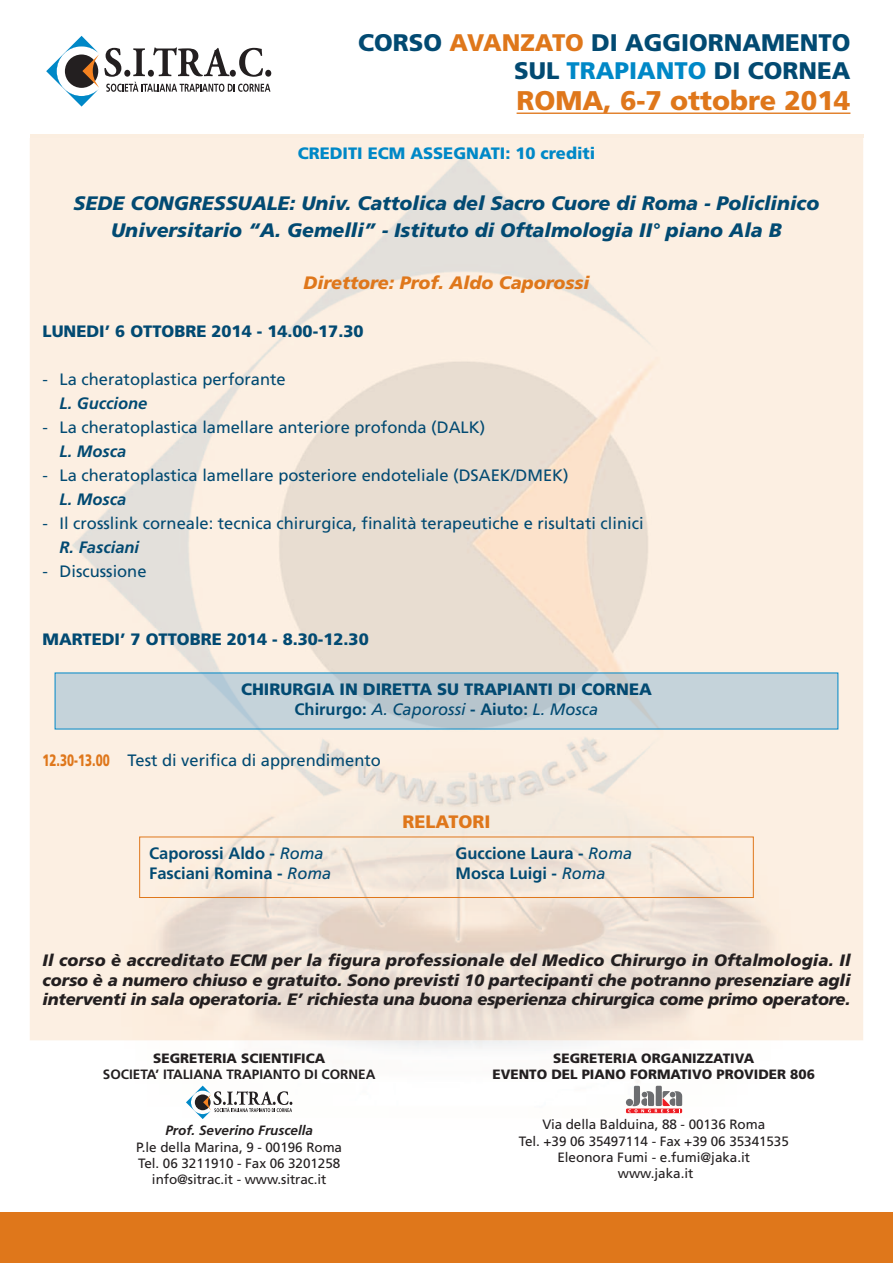
<style>
.page{position:relative;width:893px;height:1263px;background:#fff}
.page>*{position:absolute;margin:0;border:0;box-sizing:border-box;transform-origin:0 0}
.t1{font:900 27px "Frutiger";color:#df771b}
.t2{font:900 24px/28.8px "Frutiger";color:#024a72;text-align:right}
.t3{font:italic 900 19.5px/27px "Frutiger";color:#024a72;text-align:center}
.t4{font:italic 900 18px "Frutiger";color:#df771b}
.t5{font:900 18px "Frutiger";color:#df771b}
.t6{font:16.5px "Frutiger";color:#024a72}
.t7{font:italic 900 16.5px/19.8px "Frutiger";letter-spacing:-.015em;color:#231f20;text-align:justify}
.t8{font:900 16.5px/19.8px "Frutiger";color:#024a72;text-align:center}
.t9{font:700 16.5px/19.8px "Frutiger";color:#024a72}
.t10{font:italic 700 16.5px "Frutiger";color:#024a72}
.t11{font:900 16.5px "Frutiger";color:#0088c7}
.t12{font:13.5px/16.2px "Frutiger";letter-spacing:-.005em;color:#231f20;text-align:center}
.t13{font:900 13.5px/16.2px "Frutiger";color:#231f20;text-align:center}
.t14{font:700 13.5px "Frutiger";color:#231f20}
.t15{font:italic 700 13.5px "Frutiger";color:#231f20}
.s1{color:#df771b}
.s2{color:#0088c7}
.s3{font-weight:700}
.s4{font-weight:400;font-style:italic}
.s5{font-weight:900;color:#df771b}
</style>
<div class="page">
<div style="left:0;top:1212px;width:893px;height:51px;background:#df771b"></div>
<hr style="left:30px;top:135px;width:833px;height:3px;background:#fbeee0">
<img style="left:30px;top:138px;width:833px;height:902px">
<hr style="left:517px;top:113px;width:333px;height:1px;background:#df771b">
<div style="left:139px;top:836px;width:615px;height:62px;border:1px solid #df771b"></div>
<img style="left:57px;top:674px;width:779px;height:53px">
<div style="left:626px;top:1099px;width:7px;height:7px;background:#6c6d70;border-radius:50%"></div>
<div style="left:626px;top:1108px;width:56px;height:5px;background:#ee1d23"></div>
<svg style="left:628px;top:1086px;width:54px;height:26px"></svg>
<svg style="left:186px;top:1085px;width:106px;height:34px"></svg>
<div style="left:265px;top:70px;width:6px;height:7px;background:#231f20;border-radius:50%"></div>
<svg style="left:46px;top:36px;width:224px;height:71px"></svg>
<h2 class="t2" style="left:358px;top:30px;width:494px">CORSO <span class="s1">AVANZATO</span> DI AGGIORNAMENTO<br>SUL <span class="s2">TRAPIANTO</span> DI CORNEA</h2>
<h1 class="t1" style="left:517px;top:90px;width:335px">ROMA, 6-7 ottobre 2014</h1>
<p class="t11" style="left:298px;top:147px;width:299px">CREDITI ECM ASSEGNATI: 10 crediti</p>
<p class="t3" style="left:74px;top:191px;width:747px">SEDE CONGRESSUALE: Univ. Cattolica del Sacro Cuore di Roma - Policlinico<br>Universitario “A. Gemelli” - Istituto di Oftalmologia II° piano Ala B</p>
<p class="t4" style="left:303px;top:276px;width:287px">Direttore: Prof. Aldo Caporossi</p>
<p class="t8" style="left:43px;top:323px;width:323px">LUNEDI’ 6 OTTOBRE 2014 - 14.00-17.30</p>
<p class="t6" style="left:43px;top:373px;width:245px">- La cheratoplastica perforante</p>
<p class="t10" style="left:60px;top:397px;width:89px">L. Guccione</p>
<p class="t6" style="left:43px;top:421px;width:444px">- La cheratoplastica lamellare anteriore profonda (DALK)</p>
<p class="t10" style="left:60px;top:445px;width:68px">L. Mosca</p>
<p class="t6" style="left:43px;top:469px;width:528px">- La cheratoplastica lamellare posteriore endoteliale (DSAEK/DMEK)</p>
<p class="t10" style="left:60px;top:493px;width:68px">L. Mosca</p>
<p class="t6" style="left:43px;top:517px;width:603px">- Il crosslink corneale: tecnica chirurgica, finalità terapeutiche e risultati clinici</p>
<p class="t10" style="left:60px;top:541px;width:81px">R. Fasciani</p>
<p class="t6" style="left:43px;top:565px;width:106px">- Discussione</p>
<p class="t8" style="left:43px;top:631px;width:328px">MARTEDI’ 7 OTTOBRE 2014 - 8.30-12.30</p>
<p class="t8" style="left:241px;top:680px;width:412px">CHIRURGIA IN DIRETTA SU TRAPIANTI DI CORNEA<br><span class="s3">Chirurgo:</span> <span class="s4">A. Caporossi</span> <span class="s3">- Aiuto:</span> <span class="s4">L. Mosca</span></p>
<p class="t6" style="left:43px;top:754px;width:340px"><span class="s5">12.30-13.00</span> Test di verifica di apprendimento</p>
<p class="t5" style="left:403px;top:815px;width:89px">RELATORI</p>
<p class="t9" style="left:149px;top:844px;width:184px">Caporossi Aldo - <span class="s4">Roma<br></span>Fasciani Romina - <span class="s4">Roma</span></p>
<p class="t9" style="left:455px;top:844px;width:178px">Guccione Laura - <span class="s4">Roma<br></span>Mosca Luigi - <span class="s4">Roma</span></p>
<p class="t7" style="left:43px;top:951px;width:809px">Il corso è accreditato ECM per la figura professionale del Medico Chirurgo in Oftalmologia. Il corso è a numero chiuso e gratuito. Sono previsti 10 partecipanti che potranno presenziare agli interventi in sala operatoria. E’ richiesta una buona esperienza chirurgica come primo operatore.</p>
<p class="t13" style="left:153px;top:1051px;width:173px">SEGRETERIA SCIENTIFICA</p>
<p class="t14" style="left:103px;top:1069px;width:274px">SOCIETA’ ITALIANA TRAPIANTO DI CORNEA</p>
<p class="t15" style="left:165px;top:1125px;width:149px">Prof. Severino Fruscella</p>
<p class="t12" style="left:136px;top:1140px;width:207px">P.le della Marina, 9 - 00196 Roma<br>Tel. 06 3211910 - Fax 06 3201258 info@sitrac.it - www.sitrac.it</p>
<p class="t13" style="left:493px;top:1051px;width:324px">SEGRETERIA ORGANIZZATIVA<br>EVENTO DEL PIANO FORMATIVO PROVIDER 806</p>
<p class="t12" style="left:519px;top:1118px;width:272px">Via della Balduina, 88 - 00136 Roma<br>Tel. +39 06 35497114 - Fax +39 06 35341535<br>Eleonora Fumi - e.fumi@jaka.it www.jaka.it</p>
</div>
